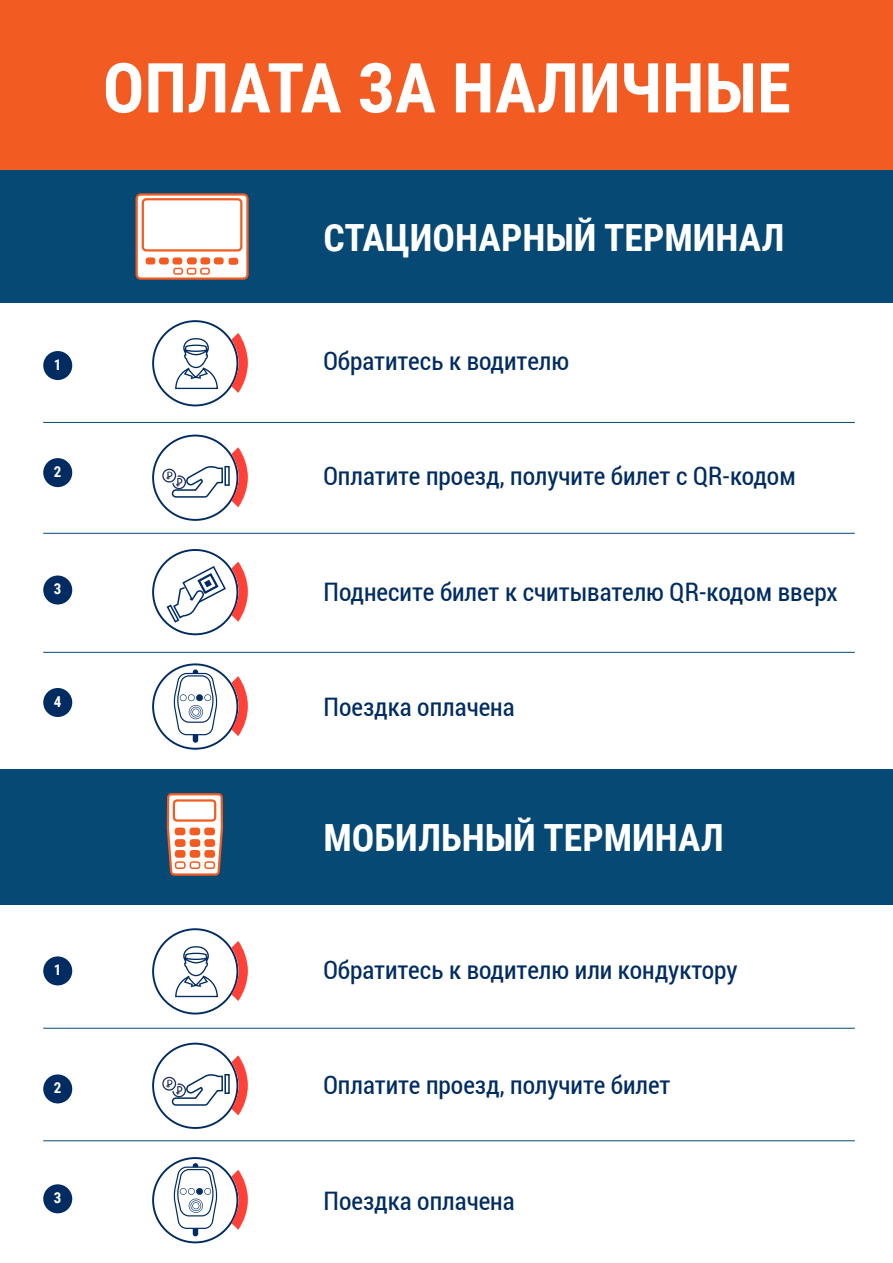
<style>
.page{position:relative;width:893px;height:1263px;background:#fff}
.page>*{position:absolute;margin:0;border:0;box-sizing:border-box;transform-origin:0 0}
.t1{font:700 69px "Roboto Condensed";color:#fff}
.t2{font:700 37.5px "Roboto Condensed";color:#fff}
.t3{font:25.5px "Roboto Condensed";color:#002c62}
.t4{font:700 15px "Roboto Condensed";color:#fff}
</style>
<div class="page">
<div style="left:0;top:169px;width:893px;height:134px;background:#064975"></div>
<div style="left:0;top:769px;width:893px;height:135px;background:#064975"></div>
<div style="left:0;top:0;width:893px;height:169px;background:#f25b21"></div>
<hr style="left:43px;top:422px;width:812px;height:1px;background:#064975">
<hr style="left:43px;top:533px;width:812px;height:1px;background:#064975">
<hr style="left:43px;top:652px;width:812px;height:1px;background:#064975">
<svg style="left:166px;top:793px;width:58px;height:83px;background:#e7b9a8"></svg>
<div style="left:43px;top:351px;width:29px;height:29px;background:#002c62;border-radius:50%"></div>
<div style="left:43px;top:575px;width:29px;height:29px;background:#002c62;border-radius:50%"></div>
<div style="left:43px;top:688px;width:29px;height:29px;background:#002c62;border-radius:50%"></div>
<div style="left:43px;top:458px;width:29px;height:29px;background:#002c62;border-radius:50%"></div>
<hr style="left:43px;top:1028px;width:812px;height:1px;background:#064975">
<hr style="left:43px;top:1140px;width:812px;height:1px;background:#064975">
<div style="left:43px;top:956px;width:29px;height:29px;background:#002c62;border-radius:50%"></div>
<div style="left:43px;top:1184px;width:29px;height:29px;background:#002c62;border-radius:50%"></div>
<div style="left:43px;top:1074px;width:29px;height:29px;background:#002c62;border-radius:50%"></div>
<svg style="left:152px;top:320px;width:96px;height:86px"></svg>
<svg style="left:152px;top:928px;width:96px;height:86px"></svg>
<svg style="left:152px;top:435px;width:96px;height:86px"></svg>
<svg style="left:152px;top:1043px;width:96px;height:86px"></svg>
<svg style="left:152px;top:549px;width:96px;height:86px"></svg>
<svg style="left:152px;top:663px;width:96px;height:87px"></svg>
<svg style="left:152px;top:1157px;width:96px;height:86px"></svg>
<div style="left:137px;top:194px;width:110px;height:85px;background:#fff;border-radius:4px"></div>
<div style="left:136px;top:193px;width:113px;height:87px;border:2px solid #f25b21;border-radius:4px"></div>
<div style="left:142px;top:198px;width:100px;height:54px;border:2px solid #f25b21;border-radius:4px"></div>
<div style="left:172px;top:257px;width:10px;height:7px;background:#f25b21;border-radius:3px"></div>
<div style="left:159px;top:257px;width:10px;height:7px;background:#f25b21;border-radius:3px"></div>
<div style="left:146px;top:257px;width:9px;height:7px;background:#f25b21;border-radius:3px"></div>
<div style="left:214px;top:257px;width:10px;height:7px;background:#f25b21;border-radius:3px"></div>
<div style="left:229px;top:258px;width:9px;height:7px;background:#f25b21;border-radius:3px"></div>
<div style="left:200px;top:257px;width:10px;height:7px;background:#f25b21;border-radius:3px"></div>
<div style="left:187px;top:257px;width:10px;height:7px;background:#f25b21;border-radius:3px"></div>
<svg style="left:173px;top:268px;width:37px;height:7px"></svg>
<h1 class="t1" style="left:103px;top:40px;width:690px">ОПЛАТА ЗА НАЛИЧНЫЕ</h1>
<h2 class="t2" style="left:323px;top:211px;width:463px">СТАЦИОНАРНЫЙ ТЕРМИНАЛ</h2>
<p class="t4" style="left:54px;top:354px;width:9px">1</p>
<p class="t3" style="left:323px;top:346px;width:247px">Обратитесь к водителю</p>
<p class="t4" style="left:54px;top:461px;width:9px">2</p>
<p class="t3" style="left:323px;top:461px;width:474px">Оплатите проезд, получите билет с QR-кодом</p>
<p class="t4" style="left:54px;top:579px;width:9px">3</p>
<p class="t3" style="left:323px;top:577px;width:516px">Поднесите билет к считывателю QR-кодом вверх</p>
<p class="t4" style="left:54px;top:691px;width:9px">4</p>
<p class="t3" style="left:323px;top:692px;width:193px">Поездка оплачена</p>
<h2 class="t2" style="left:323px;top:811px;width:402px">МОБИЛЬНЫЙ ТЕРМИНАЛ</h2>
<p class="t4" style="left:54px;top:959px;width:9px">1</p>
<p class="t3" style="left:323px;top:955px;width:416px">Обратитесь к водителю или кондуктору</p>
<p class="t4" style="left:54px;top:1077px;width:9px">2</p>
<p class="t3" style="left:323px;top:1070px;width:348px">Оплатите проезд, получите билет</p>
<p class="t4" style="left:54px;top:1187px;width:9px">3</p>
<p class="t3" style="left:323px;top:1186px;width:193px">Поездка оплачена</p>
</div>
